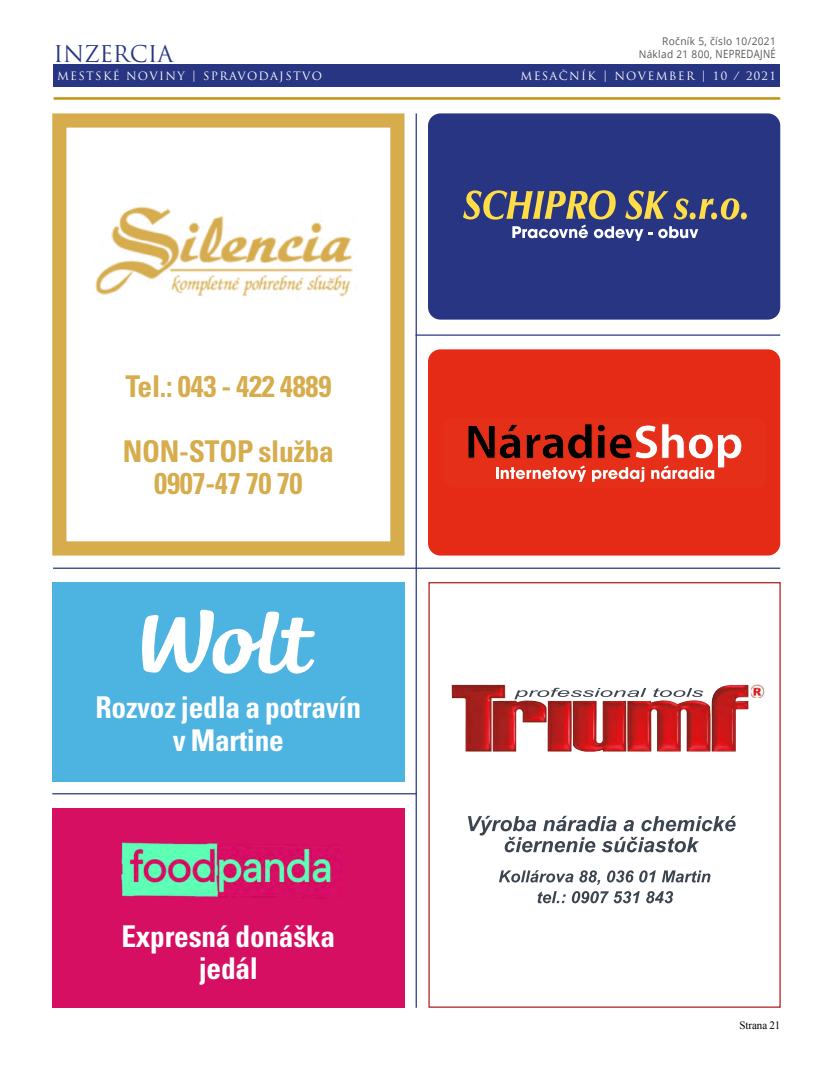
<style>
.page{position:relative;width:833px;height:1081px;background:#fff}
.page>*{position:absolute;margin:0;border:0;box-sizing:border-box;transform-origin:0 0}
.t1{font:700 condensed 30px/32.5px "Univers";letter-spacing:-.01em;color:#fff;text-align:center}
.t2{font:700 condensed 30px/65px "Univers";letter-spacing:-.01em;color:#d6ac4d}
.t3{font:22.5px "Trajan Pro";letter-spacing:-.015em;color:#283583}
.t4{font:11.25px "Trajan Pro";letter-spacing:.12em;color:#fff}
.t5{font:11.25px "Times New Roman";letter-spacing:-.01em;color:#000}
.t6{font:10.62px/13.5px "Open Sans";letter-spacing:.03em;color:#575756;text-align:right;scale:.96 1}
.s1{font-size:11.38px}
</style>
<div class="page">
<hr style="left:54px;top:97px;width:726px;height:3px;background:#c39411">
<div style="left:54px;top:65px;width:726px;height:22px;background:#283583"></div>
<div style="left:52px;top:808px;width:352px;height:200px;background:#d60f63"></div>
<div style="left:52px;top:582px;width:352px;height:200px;background:#4db3e0"></div>
<div style="left:428px;top:582px;width:352px;height:426px;border:1px solid #af1f1e"></div>
<div style="left:428px;top:349px;width:352px;height:206px;background:#e52a16;border-radius:12px"></div>
<div style="left:428px;top:113px;width:352px;height:207px;background:#273583;border-radius:12px"></div>
<div style="left:52px;top:113px;width:352px;height:442px;border:14px solid #d6ac4d"></div>
<hr style="left:53px;top:567px;width:727px;height:2px;background:#283583">
<hr style="left:415px;top:334px;width:365px;height:2px;background:#283583">
<hr style="left:52px;top:793px;width:365px;height:1px;background:#283583">
<hr style="left:415px;top:113px;width:2px;height:894px;background:#283583">
<svg style="left:142px;top:610px;width:173px;height:64px"></svg>
<img style="left:95px;top:206px;width:258px;height:91px">
<svg style="left:463px;top:190px;width:284px;height:51px"></svg>
<div style="left:443px;top:417px;width:323px;height:70px;background:#e52f18;border-radius:9px"></div>
<svg style="left:468px;top:424px;width:274px;height:58px"></svg>
<img style="left:452px;top:685px;width:296px;height:67px">
<svg style="left:514px;top:688px;width:189px;height:11px"></svg>
<img style="left:751px;top:684px;width:13px;height:14px">
<svg style="left:468px;top:816px;width:267px;height:36px"></svg>
<svg style="left:499px;top:870px;width:211px;height:15px"></svg>
<svg style="left:537px;top:891px;width:136px;height:12px"></svg>
<img style="left:121px;top:843px;width:221px;height:55px">
<h2 class="t3" style="left:54px;top:39px;width:121px">INZERCIA</h2>
<p class="t4" style="left:57px;top:69px;width:266px">MESTSKÉ NOVINY | SPRAVODAJSTVO</p>
<h1 class="t2" style="left:123px;top:353px;width:212px">Tel.: 043 - 422 4889<br>NON-STOP služba</h1>
<h1 class="t2" style="left:154px;top:451px;width:150px">0907-47 70 70</h1>
<h1 class="t1" style="left:95px;top:691px;width:267px">Rozvoz jedla a potravín v Martine</h1>
<h1 class="t1" style="left:121px;top:919px;width:215px">Expresná donáška jedál</h1>
<p class="t6" style="left:638px;top:34px;width:144px">Ročník 5, číslo 10/2021<br>Náklad 21 800, <span class="s1">NEPREDAJNÉ</span></p>
<p class="t4" style="left:520px;top:69px;width:257px">MESAČNÍK | NOVEMBER | 10 / 2021</p>
<p class="t5" style="left:739px;top:1018px;width:42px">Strana 21</p>
</div>
